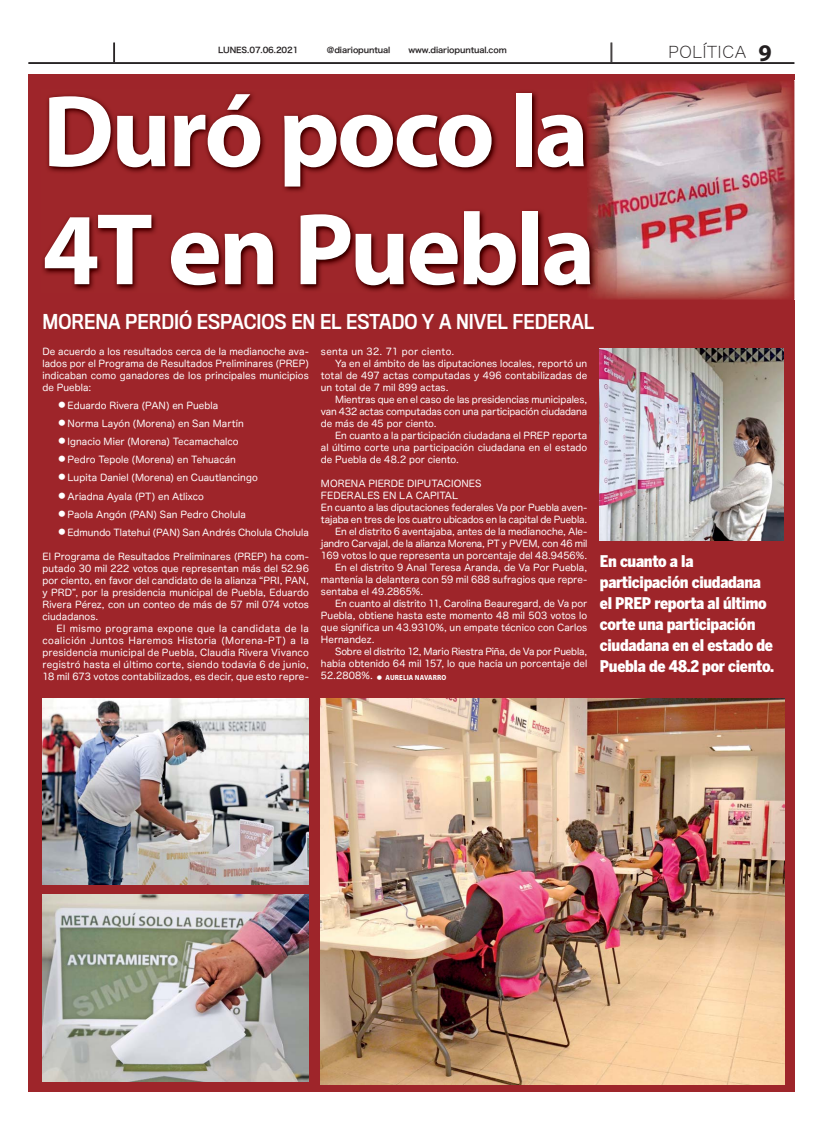
<style>
.page{position:relative;width:837px;height:1134px;background:#fff}
.page>*{position:absolute;margin:0;border:0;box-sizing:border-box;transform-origin:0 0}
.t1{font:700 102.9px/118px "Myriad";letter-spacing:-.03em;color:#fff}
.t2{font:19px "Titling Gothic FB Narrow Standard";color:#fff}
.t3{font:900 16px/21px "Benton Sans Cond";letter-spacing:-.02em;color:#fff}
.t4{font:16px "Hiragino Sans W1 90 msp RKSJ H";letter-spacing:.05em;color:#231f20}
.t5{font:9.5px/12px "Hira Maru Pro N W4 90 msp RKSJ H";letter-spacing:.005em;color:#fff;text-align:justify}
.t6{font:9.5px "Hira Maru Pro N W4 90 msp RKSJ H";letter-spacing:-.015em;color:#fff}
.t7{font:9.5px "Hira Maru Pro N W4 90 msp RKSJ H";letter-spacing:.035em;color:#fff}
.t8{font:8px "Hiragino Sans W6 90 msp RKSJ H";letter-spacing:-.01em;color:#231f20}
.t9{font:700 semi-condensed 7.5px "Myriad Pro";letter-spacing:.02em;color:#fff}
.s1{font-family:"Myriad Pro";font-weight:700;font-size:24px}
</style>
<div class="page">
<div style="left:28px;top:74px;width:766px;height:1017px;background:#9e252a"></div>
<hr style="left:28px;top:62px;width:766px;height:1px;background:#231f20">
<hr style="left:28px;top:63px;width:766px;height:1px;background:#231f20">
<svg style="left:113px;top:43px;width:2px;height:19px"></svg>
<svg style="left:610px;top:43px;width:2px;height:19px"></svg>
<img style="left:794px;top:80px;width:1px;height:220px">
<img style="left:591px;top:81px;width:203px;height:219px">
<img style="left:43px;top:90px;width:554px;height:203px">
<img style="left:599px;top:348px;width:183px;height:193px">
<img style="left:321px;top:698px;width:463px;height:386px">
<img style="left:42px;top:698px;width:266px;height:187px">
<img style="left:42px;top:894px;width:266px;height:187px">
<p class="t8" style="left:218px;top:47px;width:82px">LUNES.07.06.2021</p>
<p class="t8" style="left:327px;top:47px;width:65px">@diariopuntual</p>
<p class="t8" style="left:408px;top:47px;width:100px">www.diariopuntual.com</p>
<h3 class="t4" style="left:668px;top:46px;width:105px">POLÍTICA <span class="s1">9</span></h3>
<h1 class="t1" style="left:42px;top:81px;width:554px">Duró poco la<br>4T en Puebla</h1>
<h2 class="t2" style="left:42px;top:314px;width:553px">MORENA PERDIÓ ESPACIOS EN EL ESTADO Y A NIVEL FEDERAL</h2>
<p class="t5" style="left:42px;top:347px;width:268px">De acuerdo a los resultados cerca de la medianoche ava&shy;lados por el Programa de Resultados Preliminares (PREP) indicaban como ganadores de los principales municipios de Puebla:</p>
<p class="t5" style="left:67px;top:398px;width:243px;line-height:18px;text-align:left">Eduardo Rivera (PAN) en Puebla<br>Norma Layón (Morena) en San Martín<br>Ignacio Mier (Morena) Tecamachalco<br>Pedro Tepole (Morena) en Tehuacán<br>Lupita Daniel (Morena) en Cuautlancingo<br>Ariadna Ayala (PT) en Atlixco<br>Paola Angón (PAN) San Pedro Cholula<br>Edmundo Tlatehui (PAN) San Andrés Cholula Cholula</p>
<p class="t5" style="left:42px;top:551px;width:268px">El Programa de Resultados Preliminares (PREP) ha com&shy;putado 30 mil 222 votos que representan más del 52.96 por ciento, en favor del candidato de la alianza “PRI, PAN, y PRD”, por la presidencia municipal de Puebla, Eduardo Rivera Pérez, con un conteo de más de 57 mil 074 votos ciudadanos.</p>
<p class="t5" style="left:42px;top:623px;width:268px;text-indent:14px">El mismo programa expone que la candidata de la coalición Juntos Haremos Historia (Morena-PT) a la presidencia municipal de Puebla, Claudia Rivera Vivanco registró hasta el último corte, siendo todavía 6 de junio, 18 mil 673 votos contabilizados, es decir, que esto repre-</p>
<p class="t7" style="left:321px;top:348px;width:135px">senta un 32. 71 por ciento.</p>
<p class="t5" style="left:335px;top:359px;width:253px">Ya en el ámbito de las diputaciones locales, reportó un</p>
<p class="t5" style="left:321px;top:371px;width:268px">total de 497 actas computadas y 496 contabilizadas de</p>
<p class="t5" style="left:321px;top:383px;width:129px">un total de 7 mil 899 actas.</p>
<p class="t5" style="left:335px;top:395px;width:253px">Mientras que en el caso de las presidencias municipales,</p>
<p class="t5" style="left:321px;top:407px;width:268px">van 432 actas computadas con una participación ciudadana</p>
<p class="t5" style="left:321px;top:419px;width:117px">de más de 45 por ciento.</p>
<p class="t5" style="left:335px;top:431px;width:253px">En cuanto a la participación ciudadana el PREP reporta</p>
<p class="t5" style="left:321px;top:443px;width:268px">al último corte una participación ciudadana en el estado</p>
<p class="t5" style="left:321px;top:455px;width:140px">de Puebla de 48.2 por ciento.</p>
<p class="t5" style="left:321px;top:479px;width:162px">MORENA PIERDE DIPUTACIONES</p>
<p class="t5" style="left:321px;top:491px;width:139px">FEDERALES EN LA CAPITAL</p>
<p class="t5" style="left:321px;top:503px;width:268px">En cuanto a las diputaciones federales Va por Puebla aven-</p>
<p class="t5" style="left:321px;top:515px;width:268px">tajaba en tres de los cuatro ubicados en la capital de Puebla.</p>
<p class="t5" style="left:335px;top:527px;width:253px">En el distrito 6 aventajaba, antes de la medianoche, Ale-</p>
<p class="t6" style="left:321px;top:540px;width:268px">jandro Carvajal, de la alianza Morena, PT y PVEM, con 46 mil</p>
<p class="t5" style="left:321px;top:551px;width:268px">169 votos lo que representa un porcentaje del 48.9456%.</p>
<p class="t5" style="left:335px;top:563px;width:253px">En el distrito 9 Anal Teresa Aranda, de Va Por Puebla,</p>
<p class="t5" style="left:321px;top:575px;width:268px">mantenía la delantera con 59 mil 688 sufragios que repre-</p>
<p class="t5" style="left:321px;top:587px;width:104px">sentaba el 49.2865%.</p>
<p class="t5" style="left:335px;top:599px;width:253px">En cuanto al distrito 11, Carolina Beauregard, de Va por</p>
<p class="t5" style="left:321px;top:611px;width:268px">Puebla, obtiene hasta este momento 48 mil 503 votos lo</p>
<p class="t5" style="left:321px;top:623px;width:268px">que significa un 43.9310%, un empate técnico con Carlos</p>
<p class="t5" style="left:321px;top:635px;width:55px">Hernandez.</p>
<p class="t6" style="left:335px;top:648px;width:254px">Sobre el distrito 12, Mario Riestra Piña, de Va por Puebla,</p>
<p class="t5" style="left:321px;top:659px;width:268px">había obtenido 64 mil 157, lo que hacía un porcentaje del</p>
<p class="t5" style="left:321px;top:671px;width:54px">52.2808%.</p>
<p class="t9" style="left:385px;top:672px;width:62px">AURELIA NAVARRO</p>
<h3 class="t3" style="left:599px;top:551px;width:176px">En cuanto a la participación ciudadana el PREP reporta al último corte una participación ciudadana en el estado de<br>Puebla de 48.2 por ciento.</h3>
</div>
